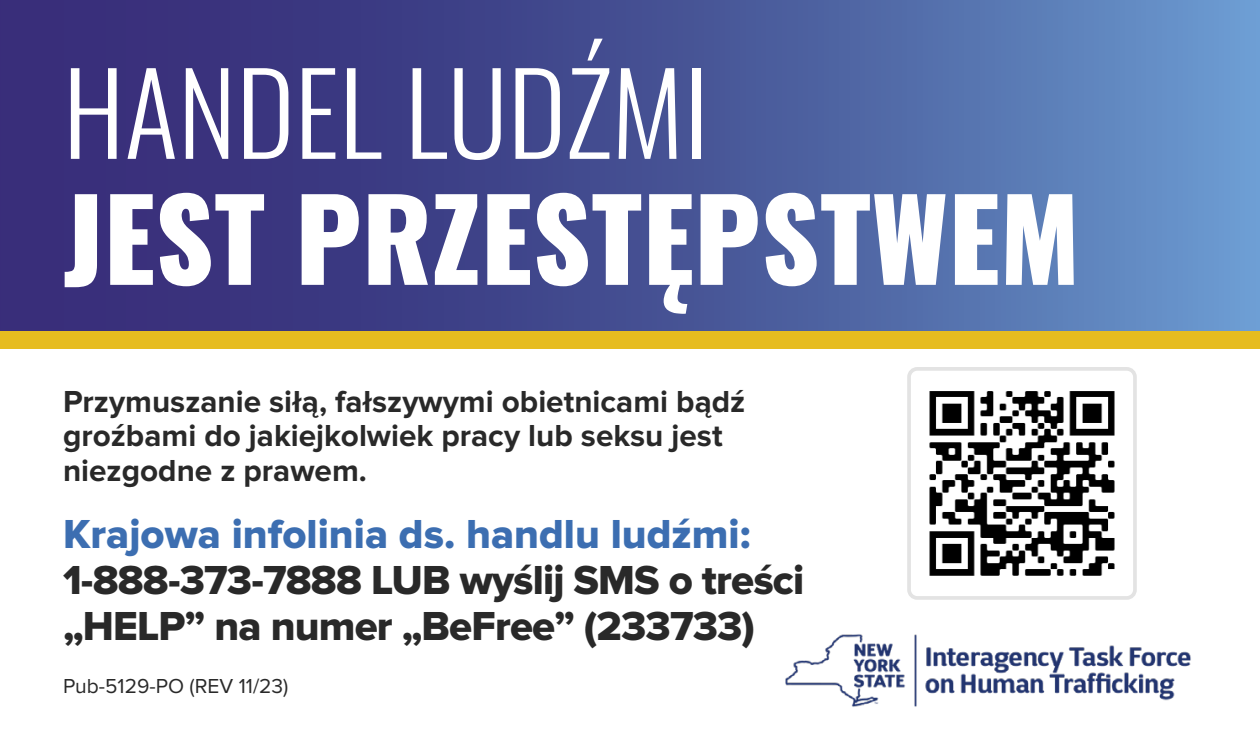
<style>
.page{position:relative;width:1260px;height:756px;background:#fff}
.page>*{position:absolute;margin:0;border:0;box-sizing:border-box;transform-origin:0 0}
.t1{font:800 112px/126px "Oswald";color:#fff}
.t2{font:42px/46.2px "Proxima Nova Extrabld";letter-spacing:-.02em;color:#292929}
.t3{font:700 31.5px/34.6px "Proxima Nova";color:#292929}
.t4{font:21px "Proxima Nova";color:#292929}
.s1{font-weight:300}
.s2{color:#3c6eb1}
</style>
<div class="page">
<svg style="left:0;top:0;width:1260px;height:332px;background:#495698"></svg>
<div style="left:0;top:332px;width:1260px;height:17px;background:#e6bc1f"></div>
<img style="left:929px;top:391px;width:186px;height:185px">
<div style="left:907px;top:367px;width:230px;height:233px;border:4px solid #e3e3e3;border-radius:8px"></div>
<img style="left:785px;top:634px;width:406px;height:73px">
<h1 class="t1" style="left:63px;top:55px;width:1019px"><span class="s1">HANDEL LUDŹMI<br></span>JEST PRZESTĘPSTWEM</h1>
<p class="t3" style="left:63px;top:384px;width:684px">Przymuszanie siłą, fałszywymi obietnicami bądź groźbami do jakiejkolwiek pracy lub seksu jest niezgodne z prawem.</p>
<p class="t2" style="left:63px;top:512px;width:743px"><span class="s2">Krajowa infolinia ds. handlu ludźmi:<br></span>1-888-373-7888 LUB wyślij SMS o treści „HELP” na numer „BeFree” (233733)</p>
<p class="t4" style="left:63px;top:674px;width:227px">Pub-5129-PO (REV 11/23)</p>
</div>
